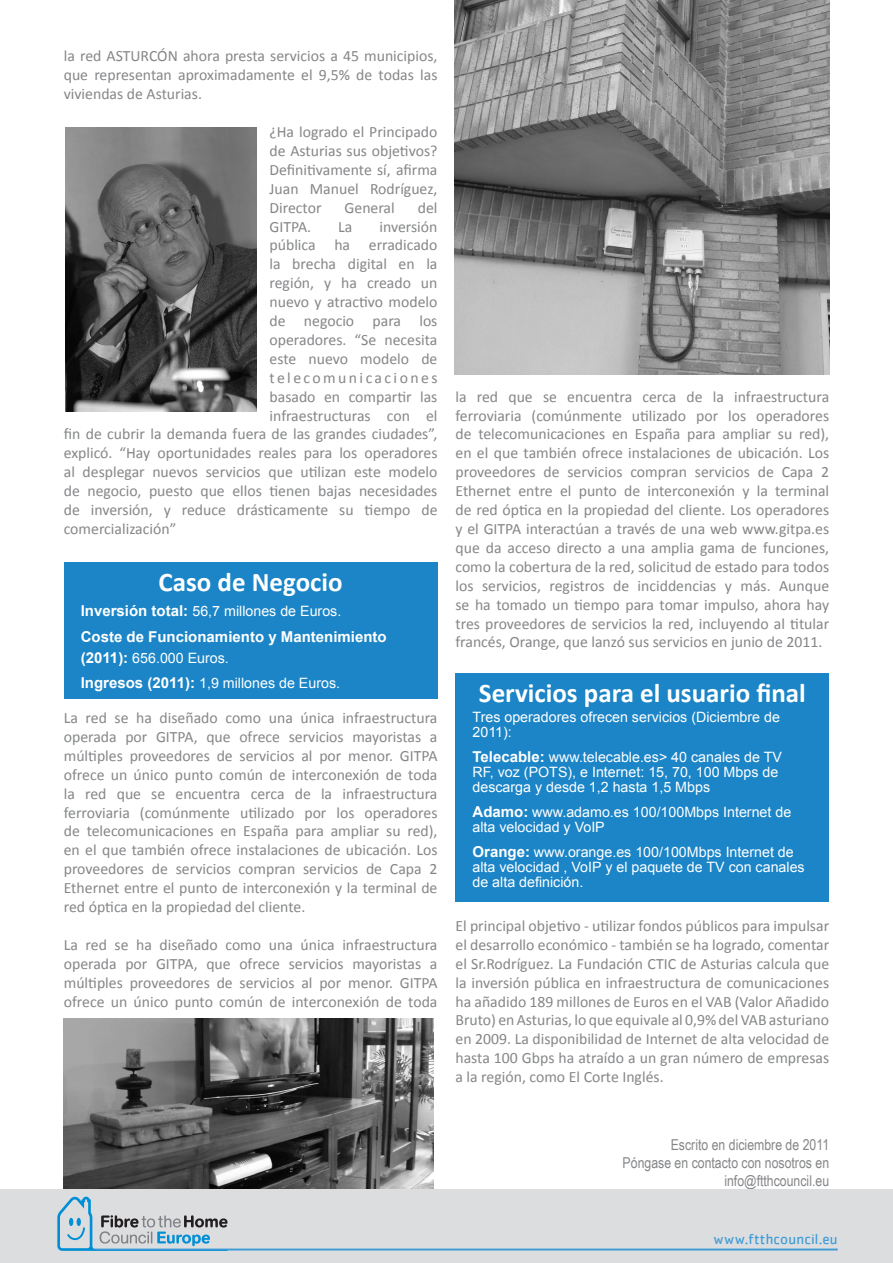
<style>
.page{position:relative;width:893px;height:1263px;background:#fff}
.page>*{position:absolute;margin:0;border:0;box-sizing:border-box;transform-origin:0 0}
.t1{font:700 27px "Calibri";color:#fff}
.t2{font:15.75px/18.9px "Calibri";color:#858688;text-align:justify}
.t3{font:15.75px "Calibri";letter-spacing:.155em;color:#858688}
.t4{font:15px/18px "Arial Narrow";color:#858688;text-align:right}
.t5{font:700 15px "Arial";color:#fff}
.t6{font:15px "Cachet";letter-spacing:.01em;color:#3f9cd6}
.t7{font:15px "Minion Pro";letter-spacing:.02em;color:#008fd5}
.t8{font:14.25px/15px "Arial";color:#fff}
.s1{font-weight:700;font-size:15px}
</style>
<div class="page">
<div style="left:455px;top:673px;width:374px;height:228px;background:#1b85c7"></div>
<img style="left:454px;top:0;width:375px;height:374px">
<img style="left:65px;top:128px;width:191px;height:283px">
<div style="left:64px;top:562px;width:373px;height:137px;background:#1b85c7"></div>
<img style="left:64px;top:1018px;width:369px;height:171px">
<div style="left:0;top:1190px;width:893px;height:73px;background:#dcdddf"></div>
<hr style="left:89px;top:1248px;width:749px;height:2px;background:#3f9cd6">
<svg style="left:57px;top:1197px;width:171px;height:54px"></svg>
<p class="t2" style="left:64px;top:47px;width:375px">la red ASTURCÓN ahora presta servicios a 45 municipios, que representan aproximadamente el 9,5% de todas las viviendas de Asturias.</p>
<p class="t2" style="left:270px;top:122px;width:169px">¿Ha logrado el Principado de Asturias sus objetivos?<br>Definitivamente sí, afirma Juan Manuel Rodríguez, Director</p>
<p class="t2" style="left:345px;top:198px;width:52px">General</p>
<p class="t2" style="left:418px;top:198px;width:21px">del</p>
<p class="t2" style="left:270px;top:217px;width:43px">GITPA.</p>
<p class="t2" style="left:338px;top:217px;width:16px">La</p>
<p class="t2" style="left:379px;top:217px;width:59px">inversión</p>
<p class="t2" style="left:270px;top:236px;width:169px">pública ha erradicado</p>
<p class="t2" style="left:270px;top:255px;width:169px">la brecha digital en la</p>
<p class="t2" style="left:270px;top:274px;width:169px">región, y ha creado un</p>
<p class="t2" style="left:270px;top:292px;width:169px">nuevo y atractivo modelo</p>
<p class="t2" style="left:270px;top:311px;width:169px">de negocio para los</p>
<p class="t2" style="left:270px;top:330px;width:169px">operadores. “Se necesita</p>
<p class="t2" style="left:270px;top:349px;width:169px">este nuevo modelo de</p>
<p class="t3" style="left:270px;top:368px;width:169px">telecomunicaciones</p>
<p class="t2" style="left:270px;top:387px;width:169px">basado en compartir las</p>
<p class="t2" style="left:270px;top:406px;width:169px">infraestructuras con el</p>
<p class="t2" style="left:64px;top:425px;width:375px">fin de cubrir la demanda fuera de las grandes ciudades”,</p>
<p class="t2" style="left:64px;top:444px;width:375px">explicó. “Hay oportunidades reales para los operadores</p>
<p class="t2" style="left:64px;top:463px;width:375px">al desplegar nuevos servicios que utilizan este modelo</p>
<p class="t2" style="left:64px;top:481px;width:375px">de negocio, puesto que ellos tienen bajas necesidades</p>
<p class="t2" style="left:64px;top:500px;width:375px">de inversión, y reduce drásticamente su tiempo de</p>
<p class="t2" style="left:64px;top:519px;width:114px">comercialización”</p>
<h1 class="t1" style="left:159px;top:565px;width:186px">Caso de Negocio</h1>
<p class="t8" style="left:81px;top:604px;width:262px"><span class="s1">Inversión total:</span> 56,7 millones de Euros.</p>
<p class="t5" style="left:81px;top:626px;width:307px">Coste de Funcionamiento y Mantenimiento</p>
<p class="t8" style="left:81px;top:645px;width:261px;line-height:25.2px"><span class="s1">(2011):</span> 656.000 Euros.<br><span class="s1">Ingresos (2011):</span> 1,9 millones de Euros.</p>
<p class="t2" style="left:64px;top:708px;width:375px">La red se ha diseñado como una única infraestructura operada por GITPA, que ofrece servicios mayoristas a múltiples proveedores de servicios al por menor. GITPA ofrece un único punto común de interconexión de toda la red que se encuentra cerca de la infraestructura ferroviaria (comúnmente utilizado por los operadores de telecomunicaciones en España para ampliar su red), en el que también ofrece instalaciones de ubicación. Los proveedores de servicios compran servicios de Capa 2<br>Ethernet entre el punto de interconexión y la terminal de red óptica en la propiedad del cliente.</p>
<p class="t2" style="left:64px;top:935px;width:375px">La red se ha diseñado como una única infraestructura operada por GITPA, que ofrece servicios mayoristas a múltiples proveedores de servicios al por menor. GITPA ofrece un único punto común de interconexión de toda</p>
<p class="t2" style="left:455px;top:387px;width:375px">la red que se encuentra cerca de la infraestructura ferroviaria (comúnmente utilizado por los operadores de telecomunicaciones en España para ampliar su red), en el que también ofrece instalaciones de ubicación. Los proveedores de servicios compran servicios de Capa 2<br>Ethernet entre el punto de interconexión y la terminal de red óptica en la propiedad del cliente. Los operadores y el GITPA interactúan a través de una web www.gitpa.es que da acceso directo a una amplia gama de funciones, como la cobertura de la red, solicitud de estado para todos los servicios, registros de inciddencias y más. Aunque se ha tomado un tiempo para tomar impulso, ahora hay tres proveedores de servicios la red, incluyendo al titular francés, Orange, que lanzó sus servicios en junio de 2011.</p>
<h1 class="t1" style="left:479px;top:676px;width:328px">Servicios para el usuario final</h1>
<p class="t8" style="left:472px;top:709px;width:309px">Tres operadores ofrecen servicios (Diciembre de<br>2011):</p>
<p class="t8" style="left:472px;top:749px;width:311px"><span class="s1">Telecable:</span> www.telecable.es&gt; 40 canales de TV<br>RF, voz (POTS), e Internet: 15, 70, 100 Mbps de descarga y desde 1,2 hasta 1,5 Mbps</p>
<p class="t8" style="left:472px;top:805px;width:320px"><span class="s1">Adamo:</span> www.adamo.es 100/100Mbps Internet de alta velocidad y VoIP</p>
<p class="t8" style="left:472px;top:845px;width:334px"><span class="s1">Orange:</span> www.orange.es 100/100Mbps Internet de alta velocidad , VoIP y el paquete de TV con canales de alta definición.</p>
<p class="t2" style="left:455px;top:916px;width:375px">El principal objetivo - utilizar fondos públicos para impulsar el desarrollo económico - también se ha logrado, comentar el Sr.Rodríguez. La Fundación CTIC de Asturias calcula que la inversión pública en infraestructura de comunicaciones ha añadido 189 millones de Euros en el VAB (Valor Añadido Bruto) en Asturias, lo que equivale al 0,9% del VAB asturiano en 2009. La disponibilidad de Internet de alta velocidad de hasta 100 Gbps ha atraído a un gran número de empresas a la región, como El Corte Inglés.</p>
<p class="t4" style="left:623px;top:1135px;width:208px">Escrito en diciembre de 2011<br>Póngase en contacto con nosotros en info@ftthcouncil.eu</p>
<p class="t6" style="left:714px;top:1230px;width:126px">www.ftthcouncil.eu</p>
<p class="t7" style="left:674px;top:1231px;width:115px">www.ftthcouncil.e</p>
</div>
